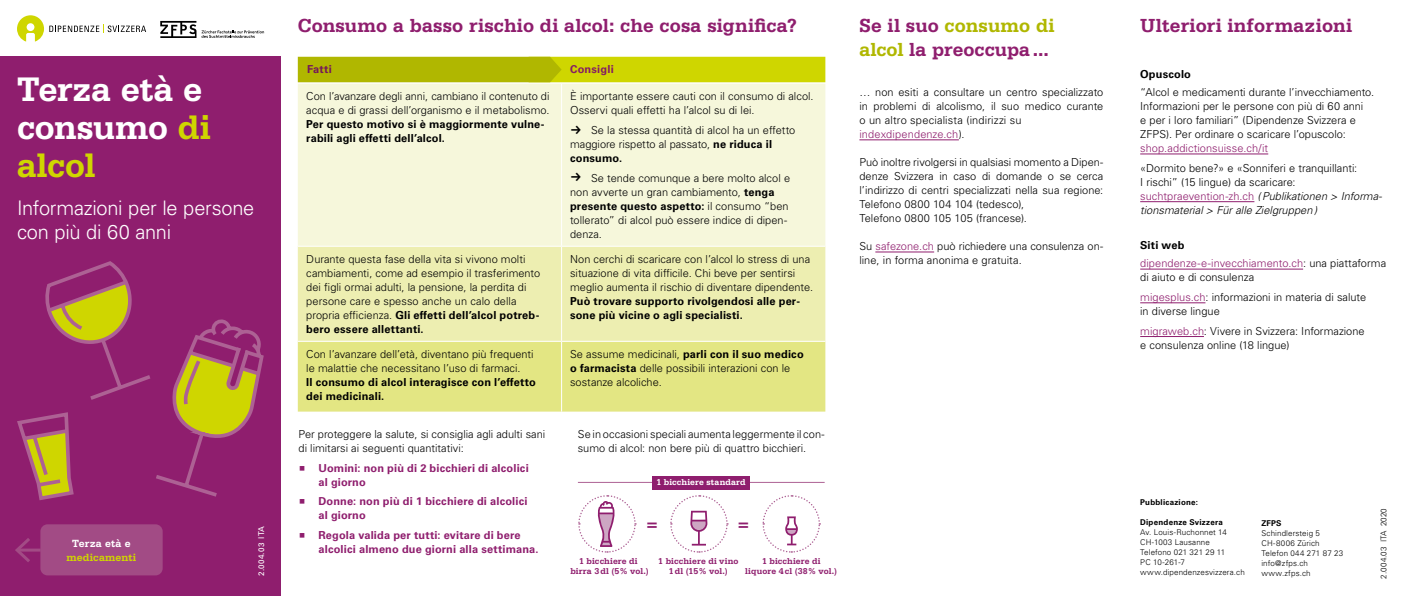
<style>
.page{position:relative;width:1404px;height:596px;background:#fff}
.page>*{position:absolute;margin:0;border:0;box-sizing:border-box;transform-origin:0 0}
.t1{font:700 36px/38px "Serifa BT";letter-spacing:-.01em;color:#fff}
.t2{font:700 20px/24px "Serifa BT";letter-spacing:.01em;color:#8f1e6e}
.t3{font:300 20px/24px "Univers LT Pro 45";letter-spacing:-.01em;color:#fff}
.t4{font:900 16px "Serifa BT";color:#8f1e6e}
.t5{font:300 11px/14px "Univers LT Pro 45";color:#000}
.t6{font:700 11px/14px "Univers LT Pro 65";letter-spacing:.015em;color:#000}
.t7{font:700 11px/14px "Univers LT Pro 65";letter-spacing:.015em;color:#8f1e6e}
.t8{font:italic 300 11px/14px "Univers";color:#000}
.t9{font:300 11px "Univers LT Pro 45";letter-spacing:.005em;color:#8f1e6e}
.t10{font:700 11px "Serifa BT";letter-spacing:.01em;color:#cfd600}
.t11{font:700 11px "Serifa BT";letter-spacing:.01em;color:#fff}
.t12{font:700 11px "Univers LT Pro 65";letter-spacing:.02em;color:#851b64}
.t13{font:700 11px "Univers LT Pro 65";letter-spacing:.02em;color:#75165a}
.t14{font:700 9px/10px "Serifa BT";letter-spacing:.015em;color:#8f1e6e;text-align:center}
.t15{font:700 9px "Serifa BT";letter-spacing:.02em;color:#fff}
.t16{font:300 8px/10px "Univers LT Pro 45";letter-spacing:.015em;color:#000}
.t17{font:700 8px "Univers LT Pro 65";letter-spacing:.025em;color:#000}
.t18{font:8px "Univers";letter-spacing:.035em;color:#fff}
.s1{color:#cfd600}
.s2{font-family:"Univers LT Pro 45";font-weight:300}
.s3{font-family:"Univers LT Pro 65";font-weight:700}
.s4{color:#b0b700}
.s5{color:#8f1e6e}
.s6{font-family:"Univers LT Pro 45";font-style:normal;color:#8f1e6e}
</style>
<div class="page">
<div style="left:0;top:57px;width:281px;height:538px;background:#8f1e6e"></div>
<hr style="left:578px;top:482px;width:246px;height:1px;background:#ad6194">
<svg style="left:578px;top:495px;width:58px;height:58px"></svg>
<svg style="left:670px;top:495px;width:58px;height:58px"></svg>
<svg style="left:762px;top:495px;width:58px;height:58px"></svg>
<svg style="left:298px;top:57px;width:527px;height:25px"></svg>
<div style="left:298px;top:84px;width:527px;height:161px;background:#f6f7db"></div>
<div style="left:298px;top:246px;width:527px;height:94px;background:#edeeb1"></div>
<div style="left:298px;top:341px;width:527px;height:70px;background:#e3e683"></div>
<hr style="left:561px;top:84px;width:1px;height:161px;background:#fff">
<hr style="left:561px;top:246px;width:1px;height:94px;background:#fff">
<hr style="left:561px;top:341px;width:1px;height:70px;background:#fff">
<hr style="left:859px;top:140px;width:99px;height:1px;background:#8f1e6e">
<hr style="left:875px;top:252px;width:59px;height:1px;background:#8f1e6e">
<hr style="left:1140px;top:154px;width:128px;height:1px;background:#8f1e6e">
<hr style="left:1140px;top:201px;width:114px;height:1px;background:#8f1e6e">
<hr style="left:1140px;top:269px;width:162px;height:1px;background:#8f1e6e">
<hr style="left:1140px;top:302px;width:65px;height:1px;background:#8f1e6e">
<hr style="left:1140px;top:336px;width:63px;height:1px;background:#8f1e6e">
<div style="left:40px;top:524px;width:123px;height:51px;background:#a24b85;border-radius:7px"></div>
<hr style="left:18px;top:548px;width:23px;height:3px;background:#a24b85">
<svg style="left:15px;top:538px;width:15px;height:24px"></svg>
<svg style="left:17px;top:261px;width:247px;height:239px"></svg>
<div style="left:652px;top:475px;width:97px;height:14px;background:#8f1e6e"></div>
<svg style="left:17px;top:15px;width:129px;height:27px"></svg>
<svg style="left:160px;top:21px;width:104px;height:17px"></svg>
<svg style="left:571px;top:125px;width:9px;height:9px"></svg>
<svg style="left:571px;top:172px;width:9px;height:9px"></svg>
<h1 class="t1" style="left:17px;top:69px;width:195px">Terza età e consumo <span class="s1">di alcol</span></h1>
<h2 class="t3" style="left:17px;top:196px;width:239px">Informazioni per le persone con più di 60 anni</h2>
<p class="t11" style="left:72px;top:536px;width:60px">Terza età e</p>
<p class="t10" style="left:67px;top:550px;width:71px">medicamenti</p>
<p class="t18" style="left:257px;top:575px;width:52px;rotate:-90deg">2.004.03 ITA</p>
<h2 class="t2" style="left:298px;top:13px;width:500px">Consumo a basso rischio di alcol: che cosa significa?</h2>
<p class="t13" style="left:307px;top:62px;width:26px">Fatti</p>
<p class="t12" style="left:570px;top:62px;width:45px">Consigli</p>
<p class="t5" style="left:306px;top:89px;width:245px">Con l’avanzare degli anni, cambiano il contenuto di acqua e di grassi dell’organismo e il metabolismo.</p>
<p class="t6" style="left:306px;top:117px;width:239px">Per questo motivo si è maggiormente vulne&shy;rabili agli effetti dell’alcol.</p>
<p class="t5" style="left:306px;top:251px;width:235px">Durante questa fase della vita si vivono molti cambiamenti, come ad esempio il trasferimento dei figli ormai adulti, la pensione, la perdita di persone care e spesso anche un calo della</p>
<p class="t6" style="left:306px;top:307px;width:234px"><span class="s2">propria efficienza.</span> Gli effetti dell’alcol potreb&shy;bero essere allettanti.</p>
<p class="t5" style="left:306px;top:346px;width:229px">Con l’avanzare dell’età, diventano più frequenti le malattie che necessitano l’uso di farmaci.</p>
<p class="t6" style="left:306px;top:374px;width:231px">Il consumo di alcol interagisce con l’effetto dei medicinali.</p>
<p class="t5" style="left:298px;top:426px;width:248px">Per proteggere la salute, si consiglia agli adulti sani di limitarsi ai seguenti quantitativi:</p>
<p class="t7" style="left:318px;top:460px;width:212px">Uomini: non più di 2 bicchieri di alcolici al giorno</p>
<p class="t7" style="left:318px;top:493px;width:210px">Donne: non più di 1 bicchiere di alcolici al giorno</p>
<p class="t7" style="left:318px;top:527px;width:221px">Regola valida per tutti: evitare di bere alcolici almeno due giorni alla settimana.</p>
<p class="t5" style="left:570px;top:89px;width:245px">È importante essere cauti con il consumo di alcol.<br>Osservi quali effetti ha l’alcol su di lei.</p>
<p class="t5" style="left:570px;top:123px;width:227px;text-indent:21px">Se la stessa quantità di alcol ha un effetto maggiore rispetto al passato, <span class="s3">ne riduca il</span></p>
<p class="t6" style="left:570px;top:150px;width:54px">consumo.</p>
<p class="t5" style="left:570px;top:170px;width:221px;text-indent:21px">Se tende comunque a bere molto alcol e non avverte un gran cambiamento, <span class="s3">tenga</span></p>
<p class="t6" style="left:570px;top:198px;width:220px">presente questo aspetto: <span class="s2">il consumo “ben</span></p>
<p class="t5" style="left:570px;top:212px;width:218px">tollerato” di alcol può essere indice di dipen&shy;denza.</p>
<p class="t5" style="left:570px;top:251px;width:244px">Non cerchi di scaricare con l’alcol lo stress di una situazione di vita difficile. Chi beve per sentirsi meglio aumenta il rischio di diventare dipendente.</p>
<p class="t6" style="left:570px;top:293px;width:231px">Può trovare supporto rivolgendosi alle per&shy;sone più vicine o agli specialisti.</p>
<p class="t5" style="left:570px;top:346px;width:235px">Se assume medicinali, <span class="s3">parli con il suo medico o farmacista</span> delle possibili interazioni con le sostanze alcoliche.</p>
<p class="t5" style="left:578px;top:426px;width:248px">Se in occasioni speciali aumenta leggermente il con&shy;sumo di alcol: non bere più di quattro bicchieri.</p>
<p class="t15" style="left:656px;top:476px;width:91px">1 bicchiere standard</p>
<h3 class="t4" style="left:645px;top:514px;width:15px">=</h3>
<h3 class="t4" style="left:737px;top:514px;width:15px">=</h3>
<p class="t14" style="left:570px;top:555px;width:80px">1 bicchiere di birra 3dl (5% vol.)</p>
<p class="t14" style="left:658px;top:555px;width:82px">1 bicchiere di vino<br>1dl (15% vol.)</p>
<p class="t14" style="left:745px;top:555px;width:93px">1 bicchiere di<br>liquore 4cl (38% vol.)</p>
<h2 class="t2" style="left:859px;top:13px;width:196px">Se il suo <span class="s4">consumo di alcol</span> la preoccupa...</h2>
<p class="t5" style="left:859px;top:85px;width:245px">… non esiti a consultare un centro specializzato in problemi di alcolismo, il suo medico curante o un altro specialista (indirizzi su <span class="s5">indexdipendenze.ch</span>).</p>
<p class="t5" style="left:859px;top:155px;width:245px">Può inoltre rivolgersi in qualsiasi momento a Dipen&shy;denze Svizzera in caso di domande o se cerca l’indirizzo di centri specializzati nella sua regione:<br>Telefono 0800 104 104 (tedesco),<br>Telefono 0800 105 105 (francese).</p>
<p class="t5" style="left:859px;top:239px;width:245px">Su <span class="s5">safezone.ch</span> può richiedere una consulenza on&shy;line, in forma anonima e gratuita.</p>
<h2 class="t2" style="left:1140px;top:13px;width:213px">Ulteriori informazioni</h2>
<p class="t6" style="left:1140px;top:67px;width:52px">Opuscolo</p>
<p class="t5" style="left:1140px;top:85px;width:236px">“Alcol e medicamenti durante l’invecchiamento.<br>Informazioni per le persone con più di 60 anni<br>e per i loro familiari” (Dipendenze Svizzera e ZFPS). Per ordinare o scaricare l’opuscolo:</p>
<p class="t9" style="left:1140px;top:141px;width:129px">shop.addictionsuisse.ch/it</p>
<p class="t5" style="left:1140px;top:160px;width:218px">«Dormito bene?» e «Sonniferi e tranquillanti:<br>I rischi” (15 lingue) da scaricare:</p>
<p class="t8" style="left:1140px;top:188px;width:243px"><span class="s6">suchtpraevention-zh.ch</span> (Publikationen &gt; Informa&shy;tionsmaterial &gt; Für alle Zielgruppen)</p>
<p class="t6" style="left:1140px;top:238px;width:46px">Siti web</p>
<p class="t5" style="left:1140px;top:256px;width:247px"><span class="s5">dipendenze-e-invecchiamento.ch</span>: una piattaforma di aiuto e di consulenza</p>
<p class="t5" style="left:1140px;top:289px;width:227px"><span class="s5">migesplus.ch</span>: informazioni in materia di salute in diverse lingue</p>
<p class="t5" style="left:1140px;top:323px;width:226px"><span class="s5">migraweb.ch</span>: Vivere in Svizzera: Informazione e consulenza online (18 lingue)</p>
<p class="t17" style="left:1140px;top:496px;width:59px">Pubblicazione:</p>
<p class="t17" style="left:1140px;top:516px;width:84px">Dipendenze Svizzera</p>
<p class="t16" style="left:1140px;top:527px;width:106px">Av. Louis-Ruchonnet 14<br>CH-1003 Lausanne<br>Telefono 021 321 29 11<br>PC 10-261-7 www.dipendenzesvizzera.ch</p>
<p class="t17" style="left:1261px;top:516px;width:22px">ZFPS</p>
<p class="t16" style="left:1261px;top:527px;width:83px">Schindlersteig 5<br>CH-8006 Zürich<br>Telefon 044 271 87 23 info@zfps.ch www.zfps.ch</p>
<p class="t16" style="left:1378px;top:578px;width:72px;rotate:-90deg">2.004.03 ITA 2020</p>
</div>
